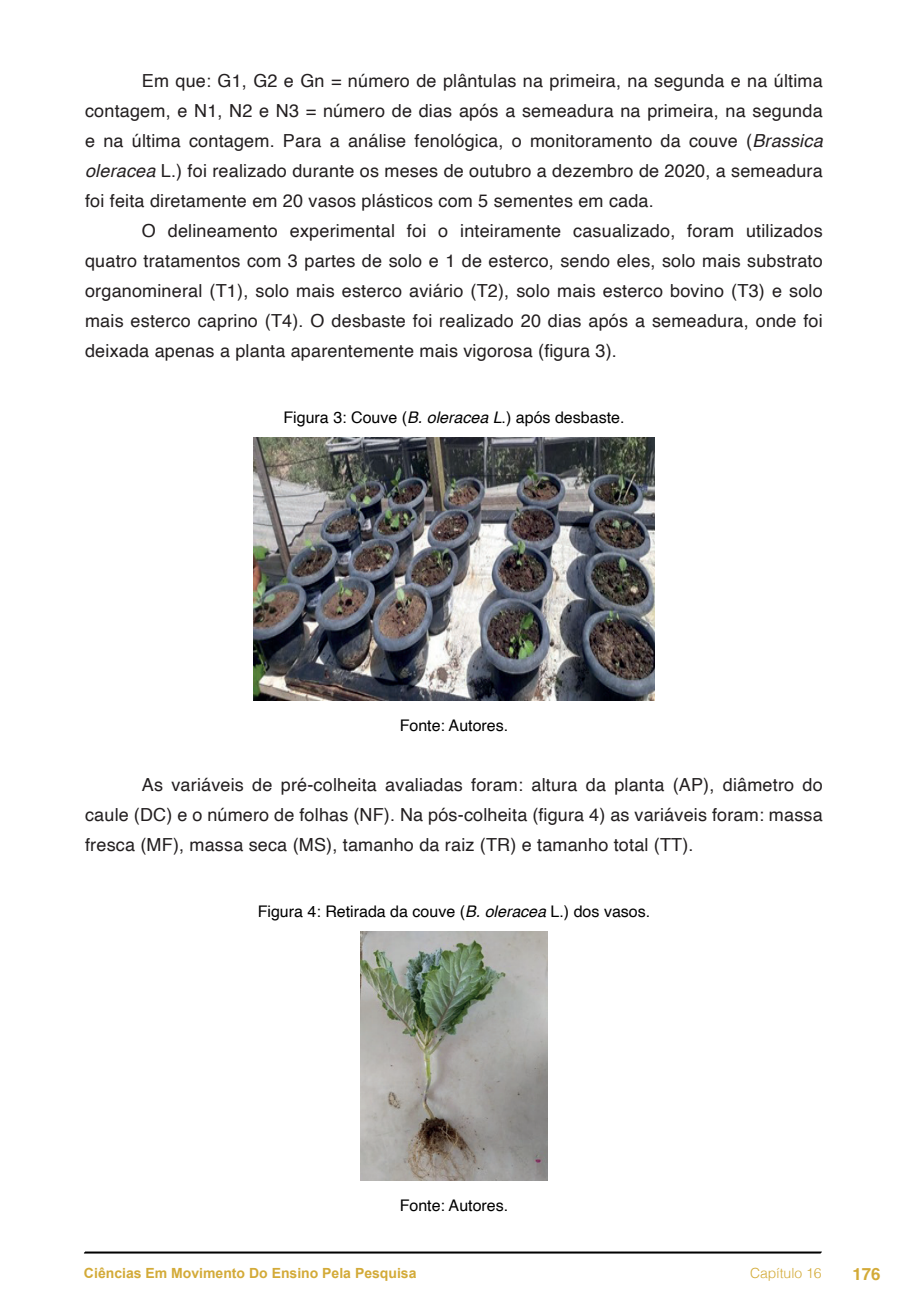
<style>
.page{position:relative;width:908px;height:1304px;background:#fff}
.page>*{position:absolute;margin:0;border:0;box-sizing:border-box;transform-origin:0 0}
.t1{font:18px/30px "Helvetica";letter-spacing:.01em;color:#231f20;text-align:justify}
.t2{font:700 16.8px "Helvetica";color:#d3aa38}
.t3{font:16px "Helvetica";color:#000}
.t4{font:700 14px "Arial";color:#d3aa38}
.t5{font:300 14px "Helvetica";color:#d3aa38}
.s1{font-style:italic}
</style>
<div class="page">
<svg style="left:84px;top:1251px;width:737px;height:3px;background:#515151"></svg>
<img style="left:253px;top:438px;width:401px;height:263px">
<img style="left:360px;top:932px;width:187px;height:248px">
<p class="t1" style="left:85px;top:66px;width:738px;text-indent:57px">Em que: G1, G2 e Gn = número de plântulas na primeira, na segunda e na última contagem, e N1, N2 e N3 = número de dias após a semeadura na primeira, na segunda e na última contagem. Para a análise fenológica, o monitoramento da couve (<span class="s1">Brassica oleracea</span> L.) foi realizado durante os meses de outubro a dezembro de 2020, a semeadura foi feita diretamente em 20 vasos plásticos com 5 sementes em cada.</p>
<p class="t1" style="left:85px;top:216px;width:738px;text-indent:57px">O delineamento experimental foi o inteiramente casualizado, foram utilizados quatro tratamentos com 3 partes de solo e 1 de esterco, sendo eles, solo mais substrato organomineral (T1), solo mais esterco aviário (T2), solo mais esterco bovino (T3) e solo mais esterco caprino (T4). O desbaste foi realizado 20 dias após a semeadura, onde foi deixada apenas a planta aparentemente mais vigorosa (figura 3).</p>
<p class="t3" style="left:283px;top:405px;width:342px">Figura 3: Couve (<span class="s1">B. oleracea L</span>.) após desbaste.</p>
<p class="t3" style="left:399px;top:713px;width:110px">Fonte: Autores.</p>
<p class="t1" style="left:85px;top:770px;width:738px;text-indent:57px">As variáveis de pré-colheita avaliadas foram: altura da planta (AP), diâmetro do caule (DC) e o número de folhas (NF). Na pós-colheita (figura 4) as variáveis foram: massa fresca (MF), massa seca (MS), tamanho da raiz (TR) e tamanho total (TT).</p>
<p class="t3" style="left:257px;top:899px;width:394px">Figura 4: Retirada da couve (<span class="s1">B. oleracea</span> L.) dos vasos.</p>
<p class="t3" style="left:399px;top:1193px;width:110px">Fonte: Autores.</p>
<p class="t4" style="left:84px;top:1264px;width:334px">Ciências Em Movimento Do Ensino Pela Pesquisa</p>
<p class="t5" style="left:749px;top:1261px;width:73px">Capítulo 16</p>
<p class="t2" style="left:851px;top:1264px;width:30px">176</p>
</div>
